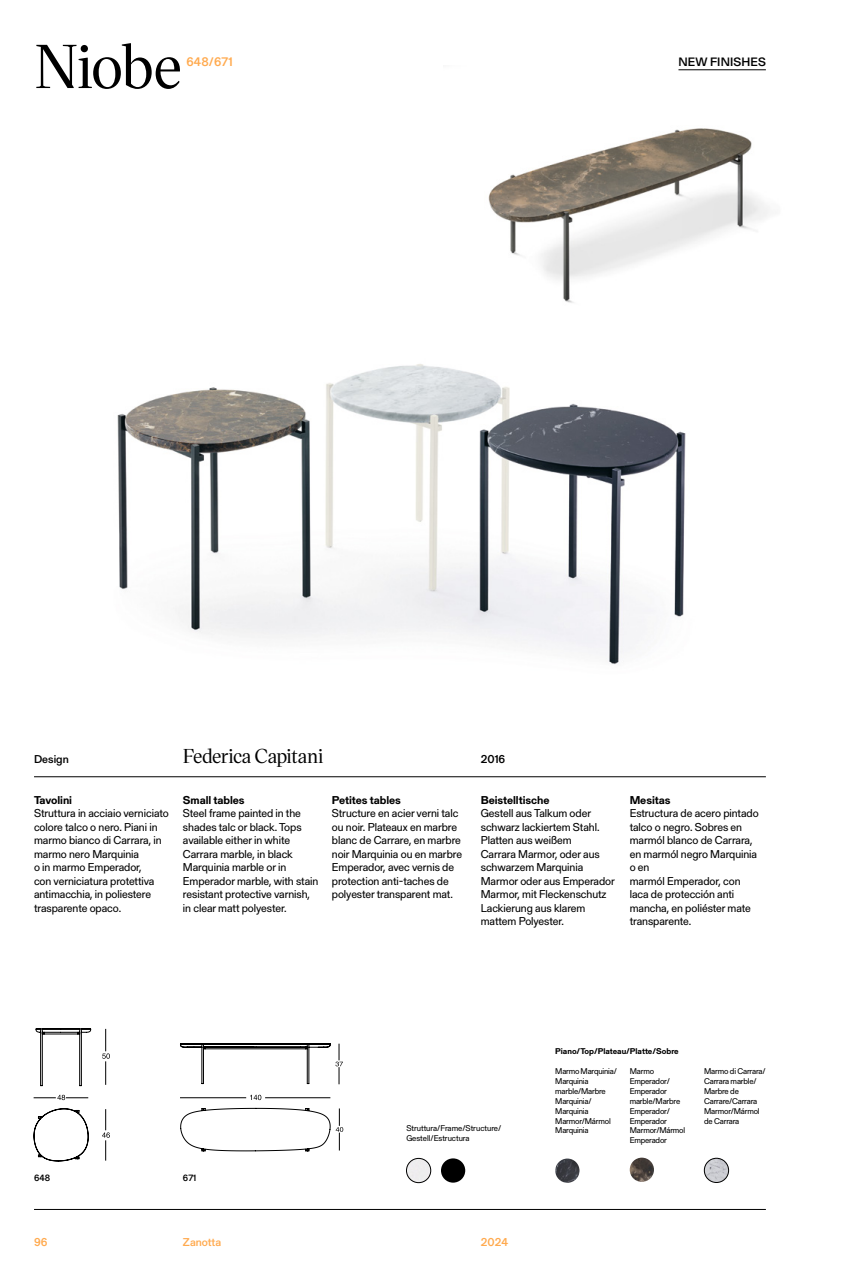
<style>
.page{position:relative;width:851px;height:1276px;background:#fff}
.page>*{position:absolute;margin:0;border:0;box-sizing:border-box;transform-origin:0 0}
.t1{font:500 60px "Victor Serif 50";letter-spacing:-.03em;color:#000}
.t2{font:500 19.5px "Victor Serif 50";letter-spacing:-.03em;color:#000}
.t3{font:500 12.3px "Gerstner Programm FSL";letter-spacing:.01em;color:#ffaa4f}
.t4{font:500 12px "Gerstner Programm FSL";letter-spacing:.01em;color:#000}
.t5{font:11.25px/13.5px "Gerstner Programm FSL";letter-spacing:-.005em;color:#000}
.t6{font:700 11.25px "Gerstner Programm FSL";letter-spacing:-.005em;color:#000}
.t7{font:500 11.25px "Gerstner Programm FSL";color:#ffaa4f}
.t8{font:500 11.25px "Gerstner Programm FSL";color:#000}
.t9{font:500 9px "Gerstner Programm FSL";color:#000}
.t10{font:8.25px/9.9px "Gerstner Programm FSL";letter-spacing:-.02em;color:#000}
.t11{font:8.25px/9.9px "Gerstner Programm FSL";color:#000}
.t12{font:700 8.25px "Gerstner Programm FSL";color:#000}
</style>
<div class="page">
<img style="left:488px;top:69px;width:281px;height:234px">
<img style="left:117px;top:364px;width:569px;height:301px">
<hr style="left:34px;top:1209px;width:731px;height:1px;background:#000">
<hr style="left:34px;top:776px;width:731px;height:1px;background:#000">
<svg style="left:180px;top:1043px;width:163px;height:108px"></svg>
<svg style="left:33px;top:1028px;width:59px;height:133px"></svg>
<svg style="left:102px;top:1109px;width:8px;height:51px"></svg>
<svg style="left:102px;top:1029px;width:8px;height:55px"></svg>
<img style="left:406px;top:1158px;width:24px;height:24px;border-radius:12px">
<div style="left:406px;top:1158px;width:25px;height:24px;border:1px solid #000;border-radius:50%"></div>
<div style="left:441px;top:1158px;width:24px;height:24px;background:#000;border-radius:50%"></div>
<img style="left:704px;top:1158px;width:24px;height:24px;border-radius:12px">
<div style="left:704px;top:1158px;width:24px;height:24px;border:1px solid #000;border-radius:50%"></div>
<img style="left:555px;top:1158px;width:24px;height:24px;border-radius:12px">
<img style="left:629px;top:1157px;width:25px;height:25px;border-radius:12px">
<hr style="left:678px;top:70px;width:87px;height:1px;background:#000">
<h1 class="t1" style="left:34px;top:26px;width:149px">Niobe</h1>
<p class="t3" style="left:186px;top:53px;width:48px">648/671</p>
<p class="t4" style="left:678px;top:53px;width:89px">NEW FINISHES</p>
<p class="t8" style="left:34px;top:751px;width:36px">Design</p>
<h2 class="t2" style="left:183px;top:743px;width:142px">Federica Capitani</h2>
<p class="t6" style="left:34px;top:792px;width:40px">Tavolini</p>
<p class="t5" style="left:34px;top:806px;width:136px">Struttura in acciaio verniciato colore talco o nero. Piani in marmo bianco di Carrara, in marmo nero Marquinia<br>o in marmo Emperador,<br>con verniciatura protettiva antimacchia, in poliestere trasparente opaco.</p>
<p class="t6" style="left:183px;top:792px;width:63px">Small tables</p>
<p class="t5" style="left:183px;top:806px;width:137px">Steel frame painted in the shades talc or black. Tops available either in white<br>Carrara marble, in black<br>Marquinia marble or in<br>Emperador marble, with stain resistant protective varnish, in clear matt polyester.</p>
<p class="t6" style="left:332px;top:792px;width:71px">Petites tables</p>
<p class="t5" style="left:332px;top:806px;width:132px">Structure en acier verni talc ou noir. Plateaux en marbre blanc de Carrare, en marbre noir Marquinia ou en marbre<br>Emperador, avec vernis de protection anti-taches de polyester transparent mat.</p>
<p class="t8" style="left:480px;top:751px;width:26px">2016</p>
<p class="t6" style="left:480px;top:792px;width:70px">Beistelltische</p>
<p class="t5" style="left:480px;top:806px;width:136px">Gestell aus Talkum oder schwarz lackiertem Stahl.<br>Platten aus weißem<br>Carrara Marmor, oder aus schwarzem Marquinia<br>Marmor oder aus Emperador<br>Marmor, mit Fleckenschutz<br>Lackierung aus klarem mattem Polyester.</p>
<p class="t6" style="left:629px;top:792px;width:42px">Mesitas</p>
<p class="t5" style="left:629px;top:806px;width:130px">Estructura de acero pintado talco o negro. Sobres en marmól blanco de Carrara, en marmól negro Marquinia o en<br>marmól Emperador, con laca de protección anti mancha, en poliéster mate transparente.</p>
<p class="t9" style="left:34px;top:1172px;width:18px">648</p>
<p class="t9" style="left:183px;top:1172px;width:15px">671</p>
<p class="t11" style="left:406px;top:1123px;width:96px">Struttura/Frame/Structure/<br>Gestell/Estructura</p>
<p class="t12" style="left:555px;top:1045px;width:125px">Piano/Top/Plateau/Platte/Sobre</p>
<p class="t10" style="left:555px;top:1066px;width:63px">Marmo Marquinia/<br>Marquinia marble/Marbre<br>Marquinia/<br>Marquinia<br>Marmor/Mármol<br>Marquinia</p>
<p class="t10" style="left:629px;top:1066px;width:57px">Marmo<br>Emperador/<br>Emperador marble/Marbre<br>Emperador/<br>Emperador<br>Marmor/Mármol<br>Emperador</p>
<p class="t10" style="left:704px;top:1066px;width:63px">Marmo di Carrara/<br>Carrara marble/<br>Marbre de<br>Carrare/Carrara<br>Marmor/Mármol de Carrara</p>
<p class="t7" style="left:34px;top:1234px;width:15px">96</p>
<p class="t7" style="left:183px;top:1234px;width:40px">Zanotta</p>
<p class="t7" style="left:480px;top:1234px;width:29px">2024</p>
</div>
